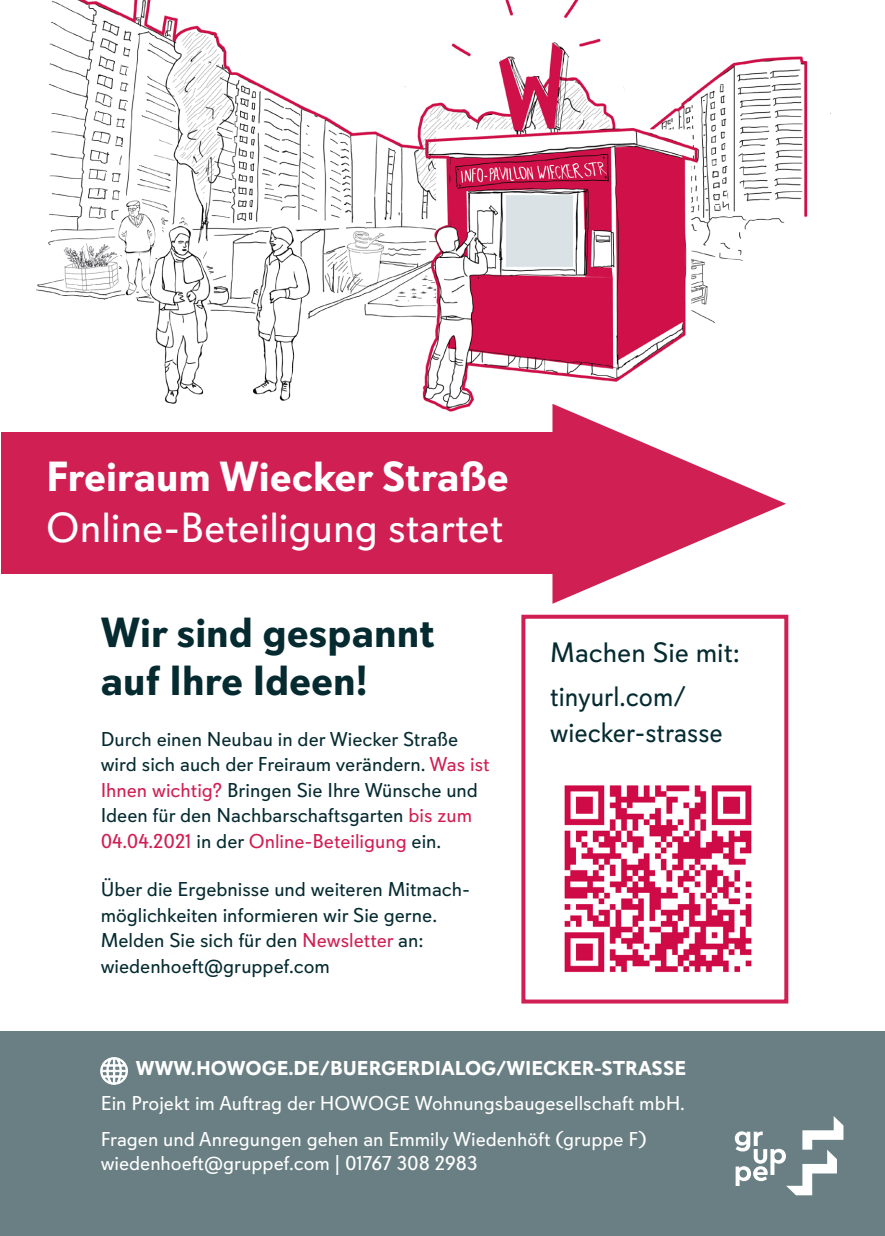
<style>
.page{position:relative;width:885px;height:1236px;background:#fff}
.page>*{position:absolute;margin:0;border:0;box-sizing:border-box;transform-origin:0 0}
.Inhalt_-_Steckbrief{font:700 42px/48px "Davis Sans";color:#052b31}
.Titelseite_-_Titel{font:42px "Davis Sans";color:#fff}
.Titelseite_-_Übertit{font:700 42px "Davis Sans";color:#fff}
.Inhalt_-_Steckbrief-2{font:28px/36px "Davis Sans";color:#052b31;scale:.94 1}
.Inhalt_-_Steckbrief-3{font:28px "Davis Sans";color:#052b31}
.Inhalt_-_Steckbrief-4{font:20px/25.6px "Davis Sans";color:#052b31}
.Layout_-_Kolumnentit{font:20px "Davis Sans";color:#fff}
.Layout_-_Kolumnentit-2{font:700 20px "Davis Sans";color:#fff}
.s1{color:#d01f53}
</style>
<div class="page">
<div style="left:0;top:1031px;width:884px;height:205px;background:#697f83"></div>
<img style="left:37px;top:0;width:794px;height:412px">
<div style="left:1px;top:432px;width:578px;height:142px;background:#d01f53"></div>
<svg style="left:734px;top:1116px;width:109px;height:79px"></svg>
<div style="left:521px;top:615px;width:267px;height:388px;border:4px solid #d01f53"></div>
<svg style="left:552px;top:404px;width:234px;height:200px"></svg>
<svg style="left:100px;top:1057px;width:28px;height:28px"></svg>
<img style="left:564px;top:785px;width:187px;height:188px">
<p class="Titelseite_-_Übertit" style="left:46px;top:451px;width:464px">Freiraum Wiecker Straße</p>
<p class="Titelseite_-_Titel" style="left:46px;top:503px;width:458px">Online-Beteiligung startet</p>
<p class="Inhalt_-_Steckbrief" style="left:101px;top:609px;width:336px">Wir sind gespannt auf Ihre Ideen!</p>
<p class="Inhalt_-_Steckbrief-4" style="left:101px;top:726px;width:390px">Durch einen Neubau in der Wiecker Straße wird sich auch der Freiraum verändern. <span class="s1">Was ist Ihnen wichtig?</span> Bringen Sie Ihre Wünsche und Ideen für den Nachbarschaftsgarten <span class="s1">bis zum 04.04.2021</span> in der <span class="s1">Online-Beteiligung</span> ein.</p>
<p class="Inhalt_-_Steckbrief-4" style="left:101px;top:877px;width:371px">Über die Ergebnisse und weiteren Mitmach&shy;möglichkeiten informieren wir Sie gerne.<br>Melden Sie sich für den <span class="s1">Newsletter</span> an: wiedenhoeft@gruppef.com</p>
<p class="Inhalt_-_Steckbrief-3" style="left:550px;top:637px;width:191px">Machen Sie mit:</p>
<p class="Inhalt_-_Steckbrief-2" style="left:550px;top:678px;width:185px">tinyurl.com/ wiecker-strasse</p>
<p class="Layout_-_Kolumnentit-2" style="left:136px;top:1056px;width:551px">WWW.HOWOGE.DE/BUERGERDIALOG/WIECKER-STRASSE</p>
<p class="Layout_-_Kolumnentit" style="left:101px;top:1092px;width:585px">Ein Projekt im Auftrag der HOWOGE Wohnungsbaugesellschaft mbH.</p>
<p class="Layout_-_Kolumnentit" style="left:101px;top:1127px;width:547px">Fragen und Anregungen gehen an Emmily Wiedenhöft (gruppe F)</p>
<p class="Layout_-_Kolumnentit" style="left:101px;top:1151px;width:378px">wiedenhoeft@gruppef.com | 01767 308 2983</p>
</div>
